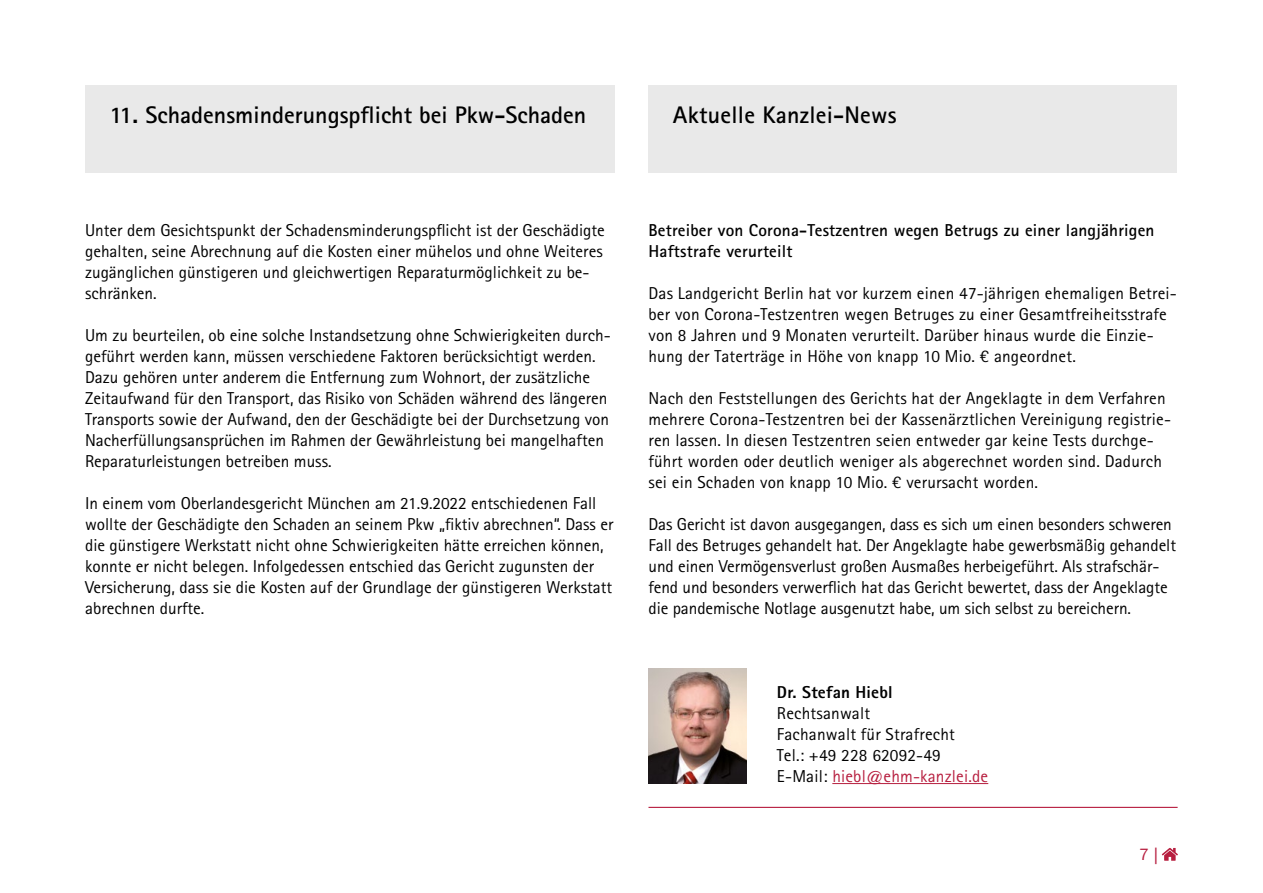
<style>
.page{position:relative;width:1263px;height:893px;background:#fff}
.page>*{position:absolute;margin:0;border:0;box-sizing:border-box;transform-origin:0 0}
.t1{font:700 24px "Rotis Sans Serif Std";color:#000}
.t2{font:17.25px/21px "Rotis Sans Serif Std";color:#000}
.t3{font:700 17.25px/21px "Rotis Sans Serif Std";letter-spacing:.01em;color:#000}
.t4{font:800 17.25px "Rotis Sans Serif Std";letter-spacing:.01em;color:#000}
.t5{font:16.5px "ITC Franklin Gothic Std";color:#b71e3f}
.s1{color:#b71e3f}
.s2{font-family:"News Gothic Std"}
</style>
<div class="page">
<svg style="left:1162px;top:848px;width:16px;height:13px"></svg>
<div style="left:85px;top:85px;width:529px;height:88px;background:#e9e9e9"></div>
<div style="left:648px;top:85px;width:529px;height:88px;background:#e9e9e9"></div>
<hr style="left:832px;top:783px;width:156px;height:1px;background:#b71e3f">
<img style="left:648px;top:668px;width:98px;height:115px">
<hr style="left:648px;top:807px;width:529px;height:1px;background:#b71e3f">
<h1 class="t1" style="left:109px;top:99px;width:478px">11. Schadensminderungspflicht bei Pkw-Schaden</h1>
<h1 class="t1" style="left:673px;top:99px;width:225px">Aktuelle Kanzlei-News</h1>
<p class="t2" style="left:85px;top:219px;width:521px">Unter dem Gesichtspunkt der Schadensminderungspflicht ist der Geschädigte gehalten, seine Abrechnung auf die Kosten einer mühelos und ohne Weiteres zugänglichen günstigeren und gleichwertigen Reparaturmöglichkeit zu be&shy;schränken.</p>
<p class="t2" style="left:85px;top:324px;width:527px">Um zu beurteilen, ob eine solche Instandsetzung ohne Schwierigkeiten durch&shy;geführt werden kann, müssen verschiedene Faktoren berücksichtigt werden.<br>Dazu gehören unter anderem die Entfernung zum Wohnort, der zusätzliche Zeitaufwand für den Transport, das Risiko von Schäden während des längeren Transports sowie der Aufwand, den der Geschädigte bei der Durchsetzung von Nacherfüllungsansprüchen im Rahmen der Gewährleistung bei mangelhaften Reparaturleistungen betreiben muss.</p>
<p class="t2" style="left:85px;top:492px;width:530px">In einem vom Oberlandesgericht München am 21.9.2022 entschiedenen Fall wollte der Geschädigte den Schaden an seinem Pkw „fiktiv abrechnen“. Dass er die günstigere Werkstatt nicht ohne Schwierigkeiten hätte erreichen können, konnte er nicht belegen. Infolgedessen entschied das Gericht zugunsten der Versicherung, dass sie die Kosten auf der Grundlage der günstigeren Werkstatt abrechnen durfte.</p>
<p class="t3" style="left:648px;top:219px;width:507px">Betreiber von Corona-Testzentren wegen Betrugs zu einer langjährigen<br>Haftstrafe verurteilt</p>
<p class="t2" style="left:648px;top:282px;width:530px">Das Landgericht Berlin hat vor kurzem einen 47-jährigen ehemaligen Betrei&shy;ber von Corona-Testzentren wegen Betruges zu einer Gesamtfreiheitsstrafe von 8 Jahren und 9 Monaten verurteilt. Darüber hinaus wurde die Einzie&shy;hung der Taterträge in Höhe von knapp 10 Mio. € angeordnet.</p>
<p class="t2" style="left:648px;top:387px;width:524px">Nach den Feststellungen des Gerichts hat der Angeklagte in dem Verfahren mehrere Corona-Testzentren bei der Kassenärztlichen Vereinigung registrie&shy;ren lassen. In diesen Testzentren seien entweder gar keine Tests durchge&shy;führt worden oder deutlich weniger als abgerechnet worden sind. Dadurch sei ein Schaden von knapp 10 Mio. € verursacht worden.</p>
<p class="t2" style="left:648px;top:513px;width:529px">Das Gericht ist davon ausgegangen, dass es sich um einen besonders schweren Fall des Betruges gehandelt hat. Der Angeklagte habe gewerbsmäßig gehandelt und einen Vermögensverlust großen Ausmaßes herbeigeführt. Als strafschär&shy;fend und besonders verwerflich hat das Gericht bewertet, dass der Angeklagte die pandemische Notlage ausgenutzt habe, um sich selbst zu bereichern.</p>
<p class="t4" style="left:777px;top:681px;width:117px">Dr. Stefan Hiebl</p>
<p class="t2" style="left:777px;top:702px;width:213px">Rechtsanwalt<br>Fachanwalt für Strafrecht<br>Tel.: +49 228 62092-49<br>E-Mail: <span class="s1">hiebl@ehm-kanzlei.de</span></p>
<p class="t5" style="left:1139px;top:845px;width:20px">7 <span class="s2">|</span></p>
</div>
